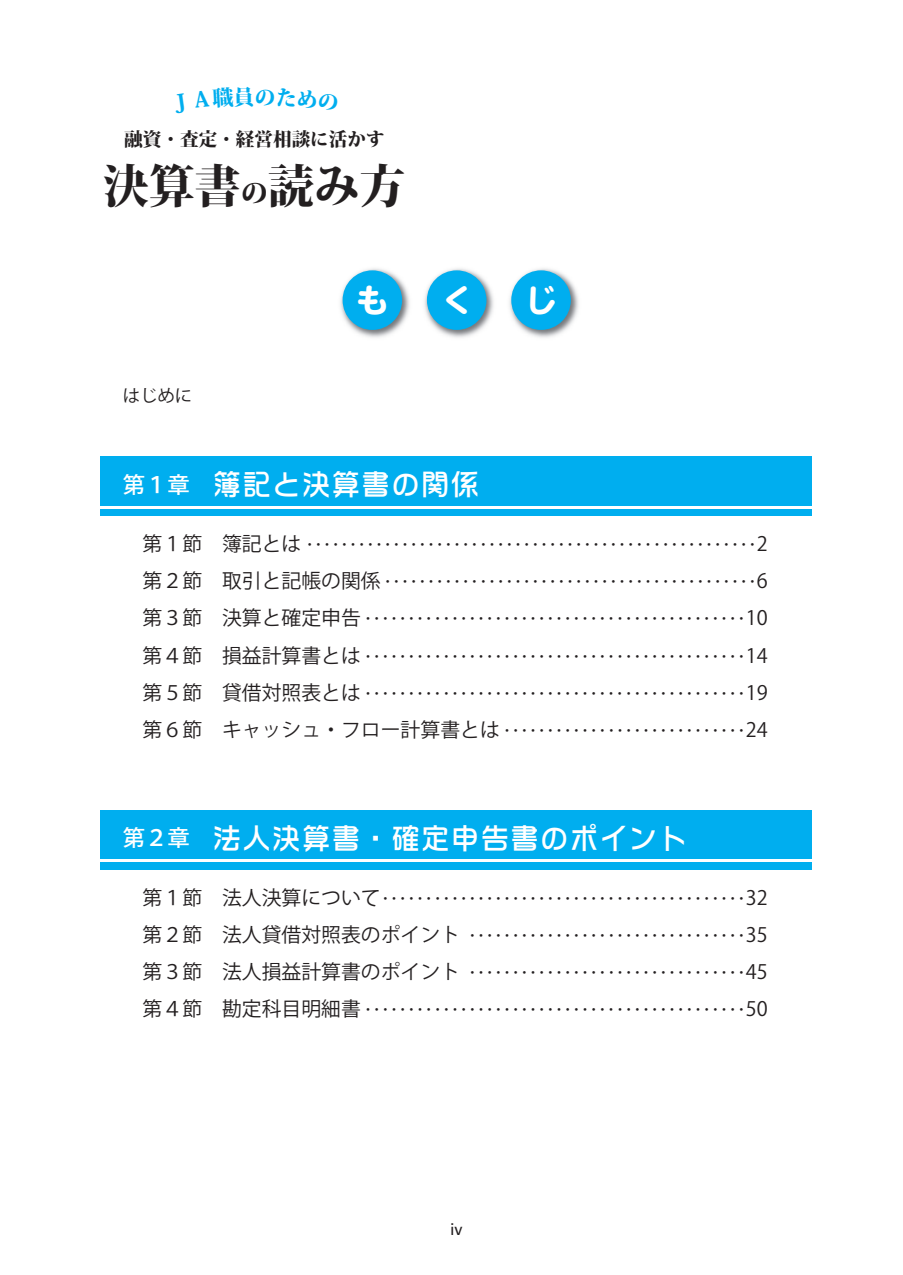
<style>
.page{position:relative;width:903px;height:1275px;background:#fff}
.page>*{position:absolute;margin:0;border:0;box-sizing:border-box;transform-origin:0 0}
.t1{font:45.85px "Koz Min Pro Heavy 90 pv RKSJ H";color:#231f20}
.t2{font:34.65px "DF Maru Gothic Std W9";color:#fff}
.t3{font:29.75px "DFPOP Mix Std W5";color:#fff}
.t4{font:18.55px "Koz Min Pro Heavy 90 pv RKSJ H";color:#231f20}
.t5{font:300 17.32px/37.3px "Koz Go Pro";color:#231f20;text-align:justify}
.t6{font:17.32px "Koz Go Pro";color:#231f20}
.t7{font:16.1px "Frutiger";color:#231f20}
.s1{font-size:27.3px}
.s2{font-family:"Koz Go Pro";font-weight:500;font-size:22.4px}
.s3{font-weight:400;font-size:19.78px}
</style>
<div class="page">
<div style="left:100px;top:456px;width:712px;height:60px;background:#00aeef"></div>
<hr style="left:100px;top:506px;width:712px;height:2px;background:#fff">
<div style="left:100px;top:810px;width:712px;height:59px;background:#00aeef"></div>
<hr style="left:100px;top:859px;width:712px;height:3px;background:#fff">
<img style="left:340px;top:268px;width:70px;height:70px">
<div style="left:343px;top:270px;width:59px;height:60px;background:#00aeef;border-radius:50%"></div>
<img style="left:424px;top:268px;width:70px;height:70px">
<div style="left:427px;top:270px;width:59px;height:60px;background:#00aeef;border-radius:50%"></div>
<img style="left:509px;top:268px;width:70px;height:70px">
<div style="left:511px;top:270px;width:60px;height:60px;background:#00aeef;border-radius:50%"></div>
<p class="t4" style="left:124px;top:125px;width:262px">融資・査定・経営相談に活かす</p>
<h1 class="t1" style="left:103px;top:151px;width:304px">決算書<span class="s1">の</span>読み方</h1>
<p class="t6" style="left:123px;top:385px;width:71px">はじめに</p>
<h2 class="t2" style="left:355px;top:281px;width:36px">も</h2>
<h2 class="t2" style="left:439px;top:281px;width:36px">く</h2>
<h2 class="t2" style="left:524px;top:281px;width:36px">じ</h2>
<h3 class="t3" style="left:123px;top:468px;width:359px"><span class="s2">第１章</span> 簿記と決算書の関係</h3>
<p class="t5" style="left:143px;top:526px;width:627px"><span class="s3">第１節 簿記とは</span>････････････････････････････････････････････････････<span class="s3">2第２節 取引と記帳の関係</span>･･･････････････････････････････････････････<span class="s3">6第３節 決算と確定申告</span>････････････････････････････････････････････<span class="s3">10第４節 損益計算書とは</span>････････････････････････････････････････････<span class="s3">14第５節 貸借対照表とは</span>････････････････････････････････････････････<span class="s3">19第６節 キャッシュ・フロー計算書とは</span>････････････････････････････<span class="s3">24</span></p>
<h3 class="t3" style="left:123px;top:822px;width:567px"><span class="s2">第２章</span> 法人決算書・確定申告書のポイント</h3>
<p class="t5" style="left:143px;top:880px;width:627px"><span class="s3">第１節 法人決算について</span>･･････････････････････････････････････････<span class="s3">32第２節 法人貸借対照表のポイント</span>････････････････････････････････<span class="s3">35第３節 法人損益計算書のポイント</span>････････････････････････････････<span class="s3">45第４節 勘定科目明細書</span>････････････････････････････････････････････<span class="s3">50</span></p>
<p class="t7" style="left:450px;top:1223px;width:14px">iv</p>
</div>
